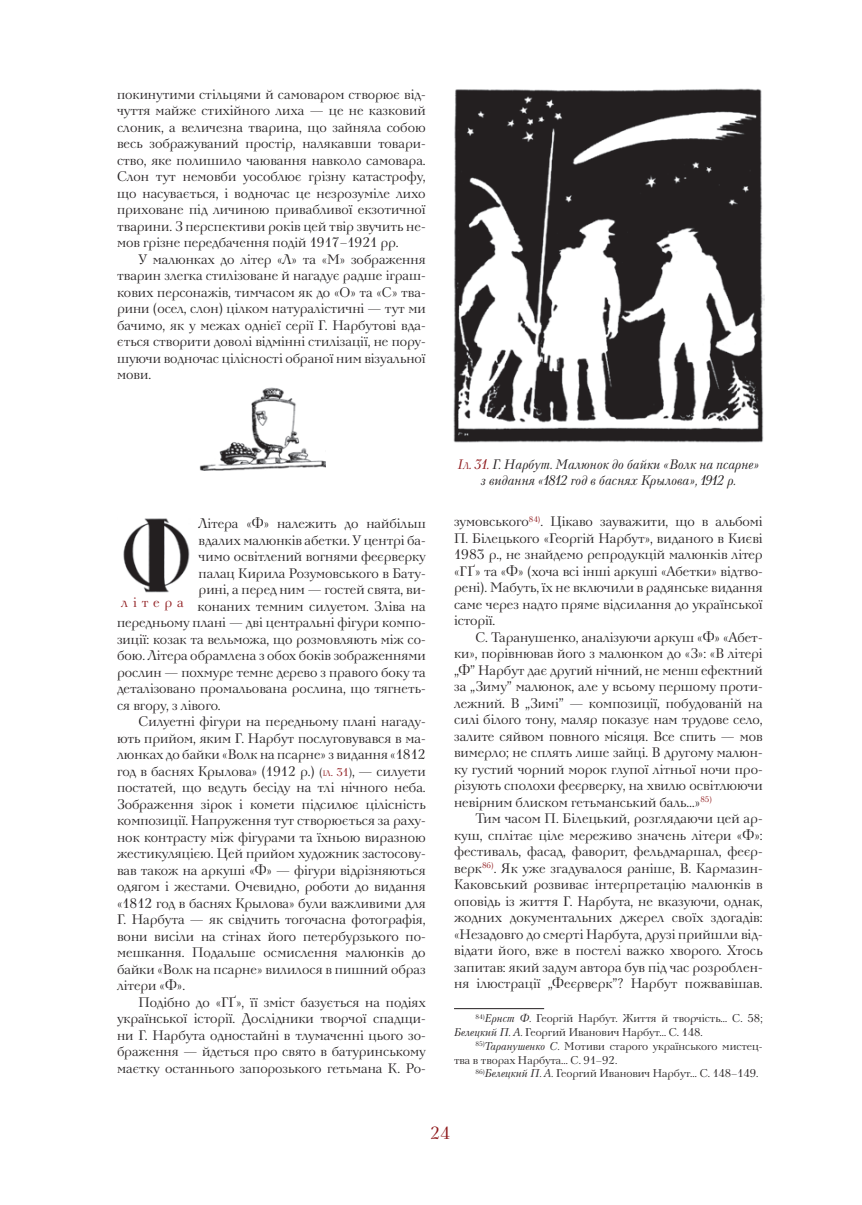
<style>
.page{position:relative;width:862px;height:1205px;background:#fff}
.page>*{position:absolute;margin:0;border:0;box-sizing:border-box;transform-origin:0 0}
.t1{font:17.5px "Neva C";color:#8e181b}
.t2{font:13.75px/16.5px "Neva C";color:#231f20;text-align:justify}
.t3{font:italic 13.75px/16.5px "Neva C";color:#231f20;text-align:center}
.t4{font:13.75px "Neva C";letter-spacing:.36em;color:#8e181b}
.t5{font:11.25px/13.8px "Neva C";color:#231f20}
.s1{font-size:11.25px}
.s2{font-size:7.88px;color:#8e181b}
.s3{font-size:11.25px;color:#8e181b}
.s4{color:#8e181b}
.s5{font-size:9.62px;color:#8e181b}
.s6{font-style:italic}
</style>
<div class="page">
<hr style="left:454px;top:1008px;width:90px;height:1px;background:#231f20">
<img style="left:453px;top:88px;width:311px;height:355px">
<img style="left:199px;top:387px;width:126px;height:83px">
<img style="left:123px;top:518px;width:67px;height:74px">
<p class="t2" style="left:117px;top:86px;width:310px">покинутими стільцями й самоваром створює від&shy;чуття майже стихійного лиха — це не казковий слоник, а величезна тварина, що зайняла собою весь зображуваний простір, налякавши товари&shy;ство, яке полишило чаювання навколо самовара.<br>Слон тут немовби уособлює грізну катастрофу, що насувається, і водночас це незрозуміле лихо приховане під личиною привабливої екзотичної тварини. З перспективи років цей твір звучить не&shy;мов грізне передбачення подій 1917–1921 рр.</p>
<p class="t2" style="left:117px;top:251px;width:310px;text-indent:21px">У малюнках до літер «Л» та «М» зображення тварин злегка стилізоване й нагадує радше іграш&shy;кових персонажів, тимчасом як до «О» та «С» тва&shy;рини (осел, слон) цілком натуралістичні — тут ми бачимо, як у межах однієї серії Г. Нарбутові вда&shy;ється створити доволі відмінні стилізації, не пору&shy;шуючи водночас цілісності обраної ним візуальної мови.</p>
<p class="t2" style="left:198px;top:515px;width:228px">Літера «Ф» належить до найбільш</p>
<p class="t2" style="left:198px;top:532px;width:228px">вдалих малюнків абетки. У центрі ба-</p>
<p class="t2" style="left:198px;top:548px;width:228px">чимо освітлений вогнями феєрверку</p>
<p class="t2" style="left:198px;top:565px;width:228px">палац Кирила Розумовського в Бату-</p>
<p class="t2" style="left:198px;top:581px;width:228px">рині, а перед ним — гостей свята, ви-</p>
<p class="t2" style="left:197px;top:598px;width:229px">конаних темним силуетом. Зліва на</p>
<p class="t2" style="left:117px;top:614px;width:310px">передньому плані — дві центральні фігури компо-</p>
<p class="t2" style="left:117px;top:631px;width:310px">зиції: козак та вельможа, що розмовляють між со-</p>
<p class="t2" style="left:117px;top:647px;width:310px">бою. Літера обрамлена з обох боків зображеннями</p>
<p class="t2" style="left:117px;top:664px;width:310px">рослин — похмуре темне дерево з правого боку та</p>
<p class="t2" style="left:117px;top:680px;width:310px">деталізовано промальована рослина, що тягнеть-</p>
<p class="t2" style="left:117px;top:697px;width:105px">ся вгору, з лівого.</p>
<p class="t2" style="left:138px;top:713px;width:289px">Силуетні фігури на передньому плані нагаду-</p>
<p class="t2" style="left:117px;top:730px;width:310px">ють прийом, яким Г. Нарбут послуговувався в ма-</p>
<p class="t2" style="left:117px;top:746px;width:310px">люнках до байки «Волк на псарне» з видання «1812</p>
<p class="t2" style="left:117px;top:763px;width:310px">год в баснях Крылова» (1912 р.) <span class="s1">(</span><span class="s2">ІЛ</span><span class="s3">.</span> <span class="s3">31</span><span class="s1">)</span>, — силуети</p>
<p class="t2" style="left:117px;top:779px;width:310px">постатей, що ведуть бесіду на тлі нічного неба.</p>
<p class="t2" style="left:117px;top:796px;width:310px">Зображення зірок і комети підсилює цілісність</p>
<p class="t2" style="left:117px;top:812px;width:310px">композиції. Напруження тут створюється за раху-</p>
<p class="t2" style="left:117px;top:829px;width:310px">нок контрасту між фігурами та їхньою виразною</p>
<p class="t2" style="left:117px;top:845px;width:310px">жестикуляцією. Цей прийом художник застосову-</p>
<p class="t2" style="left:117px;top:862px;width:310px">вав також на аркуші «Ф» — фігури відрізняються</p>
<p class="t2" style="left:117px;top:878px;width:310px">одягом і жестами. Очевидно, роботи до видання</p>
<p class="t2" style="left:117px;top:895px;width:310px">«1812 год в баснях Крылова» були важливими для</p>
<p class="t2" style="left:117px;top:911px;width:310px">Г. Нарбута — як свідчить тогочасна фотографія,</p>
<p class="t2" style="left:117px;top:928px;width:310px">вони висіли на стінах його петербурзького по-</p>
<p class="t2" style="left:117px;top:944px;width:310px">мешкання. Подальше осмислення малюнків до</p>
<p class="t2" style="left:117px;top:961px;width:310px">байки «Волк на псарне» вилилося в пишний образ</p>
<p class="t2" style="left:117px;top:977px;width:69px">літери «Ф».</p>
<p class="t2" style="left:138px;top:994px;width:289px">Подібно до «ГҐ», її зміст базується на подіях</p>
<p class="t2" style="left:117px;top:1010px;width:310px">української історії. Дослідники творчої спадщи-</p>
<p class="t2" style="left:117px;top:1027px;width:310px">ни Г. Нарбута одностайні в тлумаченні цього зо-</p>
<p class="t2" style="left:117px;top:1043px;width:310px">браження — йдеться про свято в батуринському</p>
<p class="t2" style="left:117px;top:1060px;width:310px">маєтку останнього запорозького гетьмана К. Ро-</p>
<p class="t4" style="left:121px;top:594px;width:64px">літера</p>
<p class="t3" style="left:457px;top:456px;width:303px"><span class="s4">І</span><span class="s5">Л</span><span class="s4">. 31.</span> Г. Нарбут. Малюнок до байки «Волк на псарне» з видання «1812 год в баснях Крылова», 1912 р.</p>
<p class="t2" style="left:454px;top:513px;width:310px">зумовського<sup>84)</sup>. Цікаво зауважити, що в альбомі П. Білецького «Георгій Нарбут», виданого в Києві 1983 р., не знайдемо репродукцій малюнків літер «Г Ґ» та «Ф» (хоча всі інші аркуші «Абетки» відтво&shy;рені). Мабуть, їх не включили в радянське видання саме через надто пряме відсилання до української історії.</p>
<p class="t2" style="left:454px;top:629px;width:310px;text-indent:21px">С. Таранушенко, аналізуючи аркуш «Ф» «Абет&shy;ки», порівнював його з малюнком до «З»: «В літері „Ф” Нарбут дає другий нічний, не менш ефектний за „Зиму” малюнок, але у всьому першому проти&shy;лежний. В „Зимі” — композиції, побудованій на силі білого тону, маляр показує нам трудове село, залите сяйвом повного місяця. Все спить — мов вимерло; не сплять лише зайці. В другому малюн&shy;ку густий чорний морок глупої літньої ночи про&shy;різують сполохи феєрверку, на хвилю освітлюючи невірним блиском гетьманський баль…»<sup>85)</sup></p>
<p class="t2" style="left:454px;top:810px;width:310px;text-indent:21px">Тим часом П. Білецький, розглядаючи цей ар&shy;куш, сплітає ціле мереживо значень літери «Ф»: фестиваль, фасад, фаворит, фельдмаршал, феєр&shy;верк<sup>86)</sup>. Як уже згадувалося раніше, В. Кармазин-Каковський розвиває інтерпретацію малюнків в оповідь із життя Г. Нарбута, не вказуючи, однак, жодних документальних джерел своїх здогадів: «Незадовго до смерті Нарбута, друзі прийшли від&shy;відати його, вже в постелі важко хворого. Хтось запитав: який задум автора був під час розроблен&shy;ня ілюстрації „Феєрверк”? Нарбут пожвавішав.</p>
<p class="t5" style="left:454px;top:1012px;width:310px;text-indent:21px"><sup>84)</sup><span class="s6">Ернст Ф.</span> Георгій Нарбут. Життя й творчість… С. 58;<br><span class="s6">Белецкий П. А.</span> Георгий Иванович Нарбут… С. 148.</p>
<p class="t5" style="left:454px;top:1039px;width:310px;text-indent:21px"><sup>85)</sup><span class="s6">Таранушенко С.</span> Мотиви старого українського мистец&shy;тва в творах Нарбута… С. 91–92.</p>
<p class="t5" style="left:475px;top:1067px;width:284px"><sup>86)</sup><span class="s6">Белецкий П. А.</span> Георгий Иванович Нарбут… С. 148–149.</p>
<p class="t1" style="left:430px;top:1123px;width:21px">24</p>
</div>
